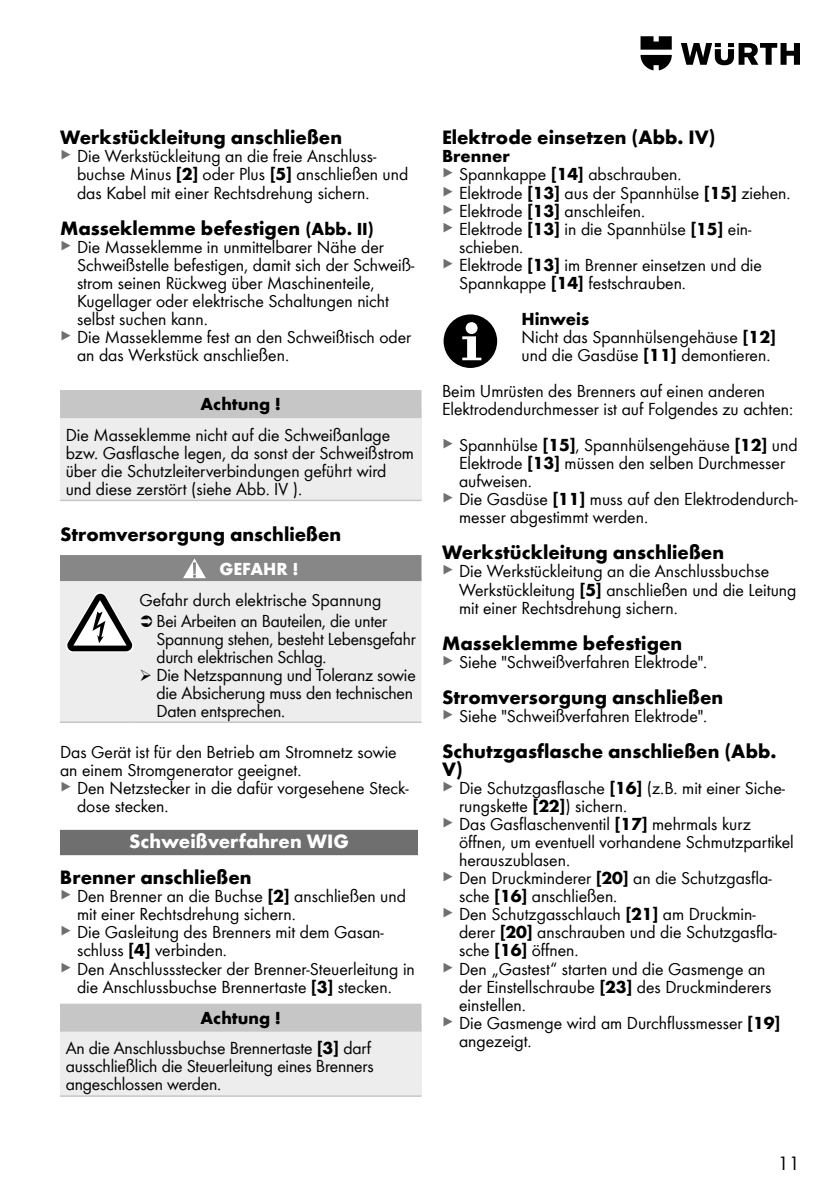
<style>
.page{position:relative;width:840px;height:1191px;background:#fff}
.page>*{position:absolute;margin:0;border:0;box-sizing:border-box;transform-origin:0 0}
.t1{font:700 20px/18px "Wuerth";color:#000}
.t2{font:700 20px "Wuerth";color:#fff}
.t3{font:20px "Wuerth";color:#000}
.t4{font:18px/18px "Wuerth";color:#000}
.t5{font:700 18px "Wuerth";color:#000}
.t6{font:700 18px "Wuerth";color:#fff}
.s1{font-size:22px;color:#706f6f}
.s2{font-weight:700}
.s3{font-size:18px}
</style>
<div class="page">
<svg style="left:681px;top:43px;width:118px;height:22px"></svg>
<svg style="left:640px;top:36px;width:31px;height:34px"></svg>
<div style="left:60px;top:830px;width:358px;height:24px;background:#706f6f"></div>
<div style="left:60px;top:831px;width:358px;height:24px;background:#706f6f"></div>
<div style="left:60px;top:410px;width:361px;height:90px;background:#ededed"></div>
<hr style="left:60px;top:499px;width:361px;height:2px;background:#c6c6c6">
<div style="left:60px;top:390px;width:361px;height:28px;background:#c6c6c6"></div>
<div style="left:60px;top:581px;width:361px;height:140px;background:#ededed"></div>
<hr style="left:60px;top:721px;width:74px;height:2px;background:#c6c6c6">
<hr style="left:134px;top:721px;width:287px;height:2px;background:#c6c6c6">
<div style="left:60px;top:555px;width:361px;height:26px;background:#878787"></div>
<svg style="left:183px;top:558px;width:23px;height:20px"></svg>
<svg style="left:66px;top:592px;width:68px;height:60px"></svg>
<div style="left:60px;top:1023px;width:361px;height:73px;background:#ededed"></div>
<hr style="left:60px;top:1095px;width:361px;height:1px;background:#c6c6c6">
<div style="left:60px;top:1003px;width:361px;height:28px;background:#c6c6c6"></div>
<div style="left:442px;top:314px;width:55px;height:55px;background:#000;border-radius:50%"></div>
<div style="left:442px;top:313px;width:56px;height:56px;border:2px solid #fff;border-radius:50%"></div>
<div style="left:465px;top:322px;width:12px;height:12px;background:#fff;border-radius:50%"></div>
<svg style="left:462px;top:336px;width:19px;height:24px"></svg>
<svg style="left:141px;top:615px;width:11px;height:11px"></svg>
<svg style="left:141px;top:669px;width:10px;height:11px"></svg>
<p class="t1" style="left:60px;top:127px;width:283px">Werkstückleitung anschließen</p>
<p class="t4" style="left:77px;top:146px;width:332px;text-indent:-17px"><span class="s1">▸</span> Die Werkstückleitung an die freie Anschluss&shy;buchse Minus <span class="s2">[2]</span> oder Plus <span class="s2">[5]</span> anschließen und das Kabel mit einer Rechtsdrehung sichern.</p>
<p class="t1" style="left:60px;top:217px;width:315px">Masseklemme befestigen <span class="s3">(Abb. II)</span></p>
<p class="t4" style="left:60px;top:237px;width:325px"><span class="s1">▸</span> Die Masseklemme in unmittelbarer Nähe der</p>
<p class="t4" style="left:77px;top:255px;width:339px">Schweißstelle befestigen, damit sich der Schweiß-</p>
<p class="t4" style="left:77px;top:273px;width:299px">strom seinen Rückweg über Maschinenteile,</p>
<p class="t4" style="left:77px;top:291px;width:313px">Kugellager oder elektrische Schaltungen nicht</p>
<p class="t4" style="left:77px;top:309px;width:132px">selbst suchen kann.</p>
<p class="t4" style="left:60px;top:327px;width:353px"><span class="s1">▸</span> Die Masseklemme fest an den Schweißtisch oder</p>
<p class="t4" style="left:77px;top:345px;width:213px">an das Werkstück anschließen.</p>
<p class="t5" style="left:200px;top:390px;width:82px">Achtung !</p>
<p class="t4" style="left:66px;top:425px;width:349px">Die Masseklemme nicht auf die Schweißanlage bzw. Gasflasche legen, da sonst der Schweißstrom über die Schutzleiterverbindungen geführt wird und diese zerstört (siehe Abb. IV ).</p>
<p class="t1" style="left:60px;top:524px;width:283px">Stromversorgung anschließen</p>
<p class="t6" style="left:219px;top:555px;width:80px">GEFAHR !</p>
<p class="t4" style="left:156px;top:588px;width:232px;line-height:20.8px;text-indent:-17px">Gefahr durch elektrische Spannung<br>Bei Arbeiten an Bauteilen, die unter</p>
<p class="t4" style="left:156px;top:628px;width:261px">Spannung stehen, besteht Lebensgefahr durch elektrischen Schlag.<br>Die Netzspannung und Toleranz sowie die Absicherung muss den technischen<br>Daten entsprechen.</p>
<p class="t4" style="left:60px;top:742px;width:338px">Das Gerät ist für den Betrieb am Stromnetz sowie</p>
<p class="t4" style="left:60px;top:760px;width:243px">an einem Stromgenerator geeignet.</p>
<p class="t4" style="left:60px;top:778px;width:350px"><span class="s1">▸</span> Den Netzstecker in die dafür vorgesehene Steck-</p>
<p class="t4" style="left:77px;top:796px;width:93px">dose stecken.</p>
<p class="t2" style="left:129px;top:826px;width:221px">Schweißverfahren WIG</p>
<p class="t1" style="left:60px;top:867px;width:193px">Brenner anschließen</p>
<p class="t4" style="left:60px;top:886px;width:347px"><span class="s1">▸</span> Den Brenner an die Buchse <span class="s2">[2]</span> anschließen und</p>
<p class="t4" style="left:77px;top:904px;width:220px">mit einer Rechtsdrehung sichern.</p>
<p class="t4" style="left:60px;top:922px;width:325px"><span class="s1">▸</span> Die Gasleitung des Brenners mit dem Gasan-</p>
<p class="t4" style="left:77px;top:940px;width:151px">schluss <span class="s2">[4]</span> verbinden.</p>
<p class="t4" style="left:60px;top:958px;width:356px"><span class="s1">▸</span> Den Anschlussstecker der Brenner-Steuerleitung in</p>
<p class="t4" style="left:77px;top:976px;width:316px">die Anschlussbuchse Brennertaste <span class="s2">[3]</span> stecken.</p>
<p class="t4" style="left:66px;top:1001px;width:307px;line-height:31px;text-indent:135px"><span class="s2">Achtung !<br></span>An die Anschlussbuchse Brennertaste <span class="s2">[3]</span> darf</p>
<p class="t4" style="left:66px;top:1056px;width:309px">ausschließlich die Steuerleitung eines Brenners angeschlossen werden.</p>
<p class="t1" style="left:442px;top:127px;width:275px">Elektrode einsetzen (Abb. IV)</p>
<p class="t5" style="left:442px;top:143px;width:69px">Brenner</p>
<p class="t4" style="left:442px;top:165px;width:241px"><span class="s1">▸</span> Spannkappe <span class="s2">[14]</span> abschrauben.</p>
<p class="t4" style="left:442px;top:183px;width:350px"><span class="s1">▸</span> Elektrode <span class="s2">[13]</span> aus der Spannhülse <span class="s2">[15]</span> ziehen.</p>
<p class="t4" style="left:442px;top:201px;width:204px"><span class="s1">▸</span> Elektrode <span class="s2">[13]</span> anschleifen.</p>
<p class="t4" style="left:442px;top:219px;width:311px"><span class="s1">▸</span> Elektrode <span class="s2">[13]</span> in die Spannhülse <span class="s2">[15]</span> ein-</p>
<p class="t4" style="left:459px;top:237px;width:66px">schieben.</p>
<p class="t4" style="left:442px;top:255px;width:321px"><span class="s1">▸</span> Elektrode <span class="s2">[13]</span> im Brenner einsetzen und die</p>
<p class="t4" style="left:459px;top:273px;width:228px">Spannkappe <span class="s2">[14]</span> festschrauben.</p>
<p class="t4" style="left:521px;top:309px;width:256px"><span class="s2">Hinweis<br></span>Nicht das Spannhülsengehäuse <span class="s2">[12] </span>und die Gasdüse <span class="s2">[11]</span> demontieren.</p>
<p class="t4" style="left:442px;top:381px;width:352px">Beim Umrüsten des Brenners auf einen anderen<br>Elektrodendurchmesser ist auf Folgendes zu achten:</p>
<p class="t4" style="left:442px;top:435px;width:357px"><span class="s1">▸</span> Spannhülse <span class="s2">[15]</span>, Spannhülsengehäuse <span class="s2">[12]</span> und</p>
<p class="t4" style="left:459px;top:453px;width:327px">Elektrode <span class="s2">[13]</span> müssen den selben Durchmesser</p>
<p class="t4" style="left:459px;top:471px;width:74px">aufweisen.</p>
<p class="t4" style="left:442px;top:489px;width:357px"><span class="s1">▸</span> Die Gasdüse <span class="s2">[11]</span> muss auf den Elektrodendurch-</p>
<p class="t4" style="left:459px;top:507px;width:190px">messer abgestimmt werden.</p>
<p class="t1" style="left:442px;top:542px;width:283px">Werkstückleitung anschließen</p>
<p class="t4" style="left:459px;top:561px;width:339px;text-indent:-17px"><span class="s1">▸</span> Die Werkstückleitung an die Anschlussbuchse<br>Werkstückleitung <span class="s2">[5]</span> anschließen und die Leitung mit einer Rechtsdrehung sichern.</p>
<p class="t1" style="left:442px;top:632px;width:242px">Masseklemme befestigen</p>
<p class="t4" style="left:442px;top:652px;width:267px"><span class="s1">▸</span> Siehe "Schweißverfahren Elektrode".</p>
<p class="t1" style="left:442px;top:686px;width:283px">Stromversorgung anschließen</p>
<p class="t4" style="left:442px;top:706px;width:267px"><span class="s1">▸</span> Siehe "Schweißverfahren Elektrode".</p>
<p class="t1" style="left:442px;top:740px;width:336px">Schutzgasflasche anschließen (Abb.<br>V)</p>
<p class="t4" style="left:442px;top:778px;width:344px"><span class="s1">▸</span> Die Schutzgasflasche <span class="s2">[16]</span> (z.B. mit einer Siche-</p>
<p class="t4" style="left:459px;top:796px;width:169px">rungskette <span class="s2">[22]</span>) sichern.</p>
<p class="t4" style="left:442px;top:814px;width:310px"><span class="s1">▸</span> Das Gasflaschenventil <span class="s2">[17]</span> mehrmals kurz</p>
<p class="t4" style="left:459px;top:832px;width:336px">öffnen, um eventuell vorhandene Schmutzpartikel</p>
<p class="t4" style="left:459px;top:850px;width:112px">herauszublasen.</p>
<p class="t4" style="left:442px;top:868px;width:331px"><span class="s1">▸</span> Den Druckminderer <span class="s2">[20]</span> an die Schutzgasfla-</p>
<p class="t4" style="left:459px;top:886px;width:160px">sche <span class="s2">[16]</span> anschließen.</p>
<p class="t4" style="left:442px;top:904px;width:315px"><span class="s1">▸</span> Den Schutzgasschlauch <span class="s2">[21]</span> am Druckmin-</p>
<p class="t4" style="left:459px;top:922px;width:319px">derer <span class="s2">[20]</span> anschrauben und die Schutzgasfla-</p>
<p class="t4" style="left:459px;top:940px;width:121px">sche <span class="s2">[16]</span> öffnen.</p>
<p class="t4" style="left:442px;top:958px;width:325px"><span class="s1">▸</span> Den „Gastest“ starten und die Gasmenge an</p>
<p class="t4" style="left:459px;top:976px;width:314px">der Einstellschraube <span class="s2">[23]</span> des Druckminderers</p>
<p class="t4" style="left:459px;top:994px;width:68px">einstellen.</p>
<p class="t4" style="left:442px;top:1012px;width:340px"><span class="s1">▸</span> Die Gasmenge wird am Durchflussmesser <span class="s2">[19]</span></p>
<p class="t4" style="left:459px;top:1030px;width:74px">angezeigt.</p>
<p class="t3" style="left:777px;top:1150px;width:24px">11</p>
</div>
